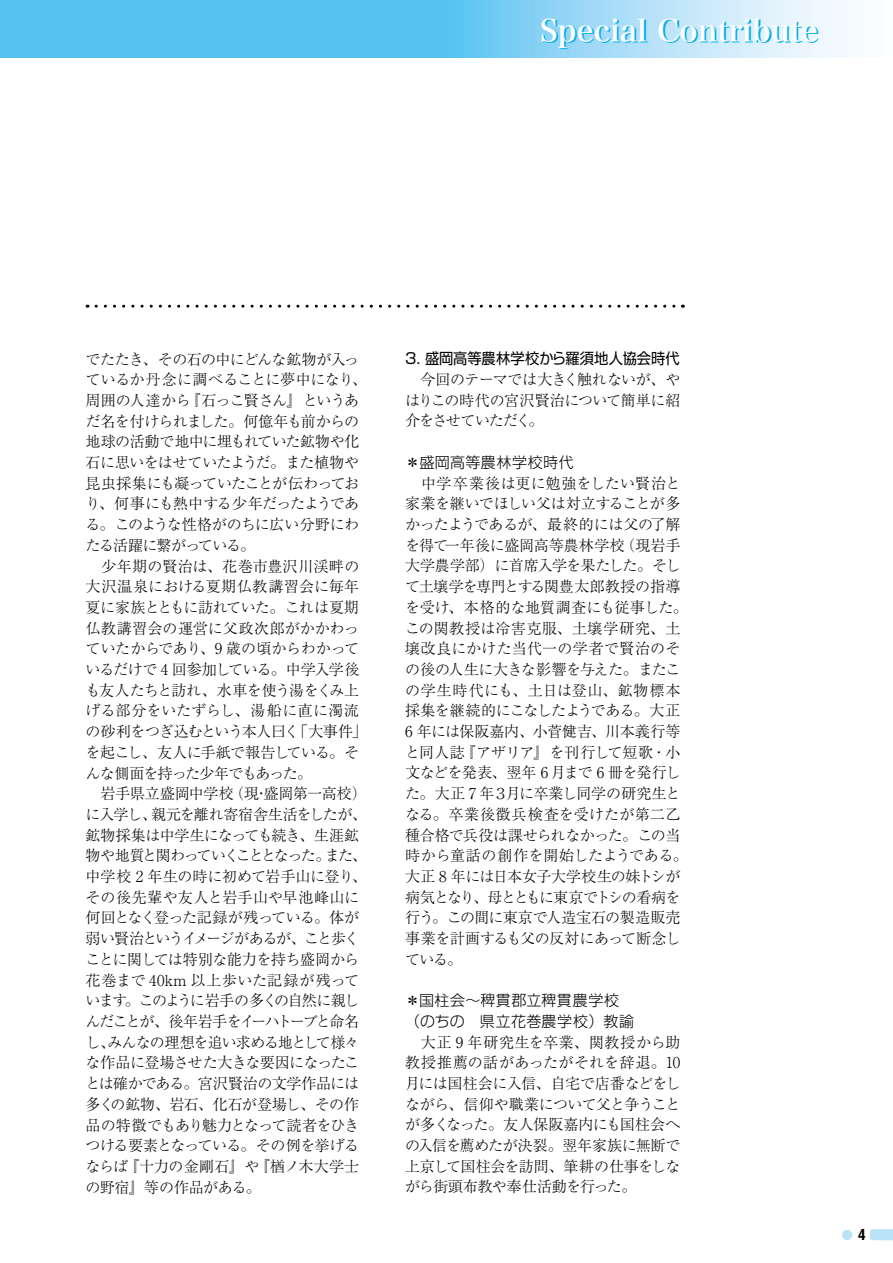
<style>
.page{position:relative;width:893px;height:1263px;background:#fff}
.page>*{position:absolute;margin:0;border:0;box-sizing:border-box;transform-origin:0 0}
.t1{font:30px "Hira Min Std W6";color:#00afec}
.t2{font:300 15px/20.7px "Ryumin Pr 6";letter-spacing:-.025em;color:#000}
.t3{font:300 15px/20.7px "Shin Go Pr 6";letter-spacing:.03em;color:#000}
.t4{font:15px "Shin Go Pr 6";color:#000}
.t5{font:300 15px "Shin Go Pr 6 N";letter-spacing:.03em;color:#000}
.t6{font:700 condensed 15px "Helvetica";color:#000}
</style>
<div class="page">
<svg style="left:0;top:0;width:847px;height:57px;background:#7fd0f4"></svg>
<div style="left:842px;top:1230px;width:10px;height:10px;background:#bae3f9;border-radius:50%"></div>
<svg style="left:96px;top:305px;width:587px;height:3px"></svg>
<svg style="left:870px;top:1229px;width:23px;height:11px"></svg>
<h1 class="t1" style="left:542px;top:10px;width:279px">Special Contribute</h1>
<p class="t2" style="left:86px;top:348px;width:283px">でたたき、その石の中にどんな鉱物が入っているか丹念に調べることに夢中になり、周囲の人達から『石っこ賢さん』というあだ名を付けられました。何億年も前からの地球の活動で地中に埋もれていた鉱物や化石に思いをはせていたようだ。また植物や昆虫採集にも凝っていたことが伝わっており、何事にも熱中する少年だったようである。このような性格がのちに広い分野にわたる活躍に繋がっている。<br>　少年期の賢治は、花巻市豊沢川渓畔の大沢温泉における夏期仏教講習会に毎年夏に家族とともに訪れていた。これは夏期仏教講習会の運営に父政次郎がかかわっていたからであり、9 歳の頃からわかっているだけで 4 回参加している。中学入学後も友人たちと訪れ、水車を使う湯をくみ上げる部分をいたずらし、湯船に直に濁流の砂利をつぎ込むという本人曰く「大事件」を起こし、友人に手紙で報告している。そんな側面を持った少年でもあった。<br>　岩手県立盛岡中学校（現・盛岡第一高校）に入学し、親元を離れ寄宿舎生活をしたが、鉱物採集は中学生になっても続き、生涯鉱物や地質と関わっていくこととなった。また、中学校 2 年生の時に初めて岩手山に登り、その後先輩や友人と岩手山や早池峰山に何回となく登った記録が残っている。体が弱い賢治というイメージがあるが、こと歩くことに関しては特別な能力を持ち盛岡から花巻まで 40km 以上歩いた記録が残っています。このように岩手の多くの自然に親しんだことが、後年岩手をイーハトーブと命名し、みんなの理想を追い求める地として様々な作品に登場させた大きな要因になったことは確かである。宮沢賢治の文学作品には多くの鉱物、岩石、化石が登場し、その作品の特徴でもあり魅力となって読者をひきつける要素となっている。その例を挙げるならば『十力の金剛石』や『楢ノ木大学士の野宿』等の作品がある。</p>
<p class="t4" style="left:405px;top:346px;width:276px">3. 盛岡高等農林学校から羅須地人協会時代</p>
<p class="t2" style="left:405px;top:368px;width:277px;text-align:justify">　今回のテーマでは大きく触れないが、やはりこの時代の宮沢賢治について簡単に紹介をさせていただく。</p>
<p class="t5" style="left:405px;top:450px;width:170px">＊盛岡高等農林学校時代</p>
<p class="t2" style="left:405px;top:472px;width:284px">　中学卒業後は更に勉強をしたい賢治と家業を継いでほしい父は対立することが多かったようであるが、最終的には父の了解を得て一年後に盛岡高等農林学校（現岩手大学農学部）に首席入学を果たした。そして土壌学を専門とする関豊太郎教授の指導を受け、本格的な地質調査にも従事した。この関教授は冷害克服、土壌学研究、土壌改良にかけた当代一の学者で賢治のその後の人生に大きな影響を与えた。またこの学生時代にも、土日は登山、鉱物標本採集を継続的にこなしたようである。大正<br>6 年には保阪嘉内、小菅健吉、川本義行等と同人誌『アザリア』を刊行して短歌・小文などを発表、翌年 6 月まで 6 冊を発行した。大正 7 年３月に卒業し同学の研究生となる。卒業後徴兵検査を受けたが第二乙種合格で兵役は課せられなかった。この当時から童話の創作を開始したようである。大正 8 年には日本女子大学校生の妹トシが病気となり、母とともに東京でトシの看病を行う。この間に東京で人造宝石の製造販売事業を計画するも父の反対にあって断念している。</p>
<p class="t3" style="left:405px;top:989px;width:231px">＊国柱会～稗貫郡立稗貫農学校（のちの　県立花巻農学校）教諭</p>
<p class="t2" style="left:405px;top:1031px;width:277px;text-align:justify">　大正 9 年研究生を卒業、関教授から助教授推薦の話があったがそれを辞退。10月には国柱会に入信、自宅で店番などをしながら、信仰や職業について父と争うことが多くなった。友人保阪嘉内にも国柱会への入信を薦めたが決裂。翌年家族に無断で上京して国柱会を訪問、筆耕の仕事をしながら街頭布教や奉仕活動を行った。</p>
<p class="t6" style="left:858px;top:1225px;width:9px">0</p>
<p class="t6" style="left:858px;top:1225px;width:9px">4</p>
</div>
